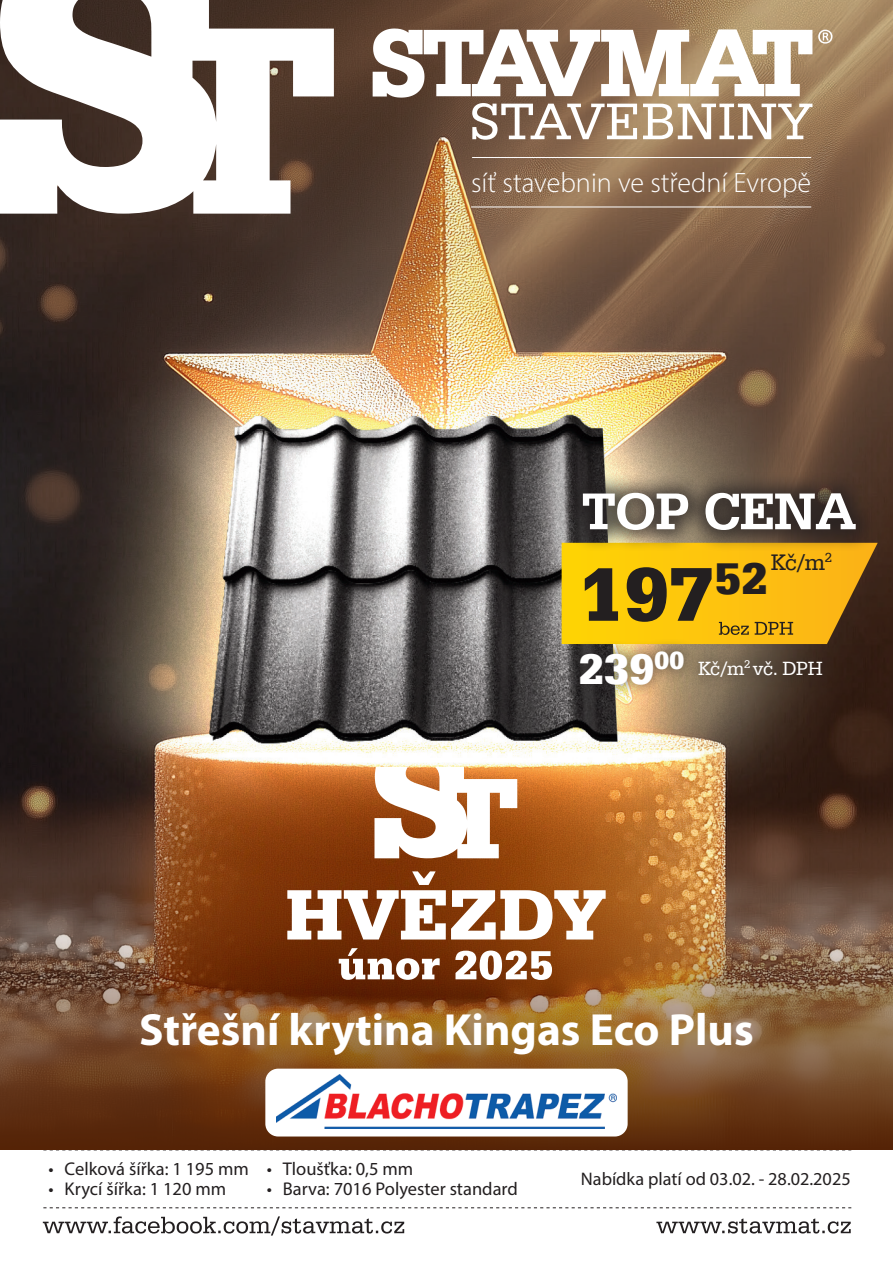
<style>
.page{position:relative;width:893px;height:1263px;background:#fff}
.page>*{position:absolute;margin:0;border:0;box-sizing:border-box;transform-origin:0 0}
.t1{font:900 80.1px "Serifa TL";color:#231f20}
.t2{font:700 54.6px "Serifa TL";letter-spacing:-.02em;color:#fff}
.t3{font:700 45.3px "Myriad Pro";color:#fff}
.t4{font:900 45px "Serifa TL";color:#fff}
.t5{font:300 28.05px "Myriad Pro";color:#fff}
.t6{font:23.7px "Serifa TL";color:#231f20}
.t7{font:20.1px "Serifa TL";letter-spacing:-.02em;color:#fff}
.t8{font:18.45px "Myriad Pro";color:#231f20}
.t9{font:18.3px "Myriad Pro";color:#231f20}
</style>
<div class="page">
<img style="left:0;top:0;width:893px;height:899px">
<svg style="left:0;top:0;width:334px;height:214px"></svg>
<svg style="left:818px;top:30px;width:14px;height:14px"></svg>
<svg style="left:373px;top:29px;width:439px;height:111px"></svg>
<hr style="left:472px;top:157px;width:339px;height:1px;background:#fff">
<hr style="left:471px;top:207px;width:340px;height:1px;background:#fff">
<svg style="left:43px;top:1216px;width:361px;height:19px"></svg>
<svg style="left:656px;top:1218px;width:195px;height:15px"></svg>
<svg style="left:43px;top:1207px;width:808px;height:1px"></svg>
<img style="left:0;top:899px;width:893px;height:251px">
<svg style="left:287px;top:767px;width:319px;height:213px"></svg>
<svg style="left:562px;top:543px;width:316px;height:101px;background:#e9b30e"></svg>
<div style="left:567px;top:638px;width:130px;height:60px;background:#231f20;opacity:.75"></div>
<div style="left:686px;top:648px;width:148px;height:40px;background:#231f20;opacity:.75"></div>
<div style="left:265px;top:1069px;width:363px;height:67px;background:#fff;border-radius:13px"></div>
<img style="left:276px;top:1075px;width:341px;height:53px">
<div style="left:560px;top:471px;width:317px;height:81px;background:#231f20;opacity:.75"></div>
<h3 class="t5" style="left:471px;top:165px;width:342px">síť stavebnin ve střední Evropě</h3>
<h2 class="t2" style="left:582px;top:477px;width:276px">TOP CENA</h2>
<p class="t6" style="left:771px;top:548px;width:63px">Kč/m<sup>2</sup></p>
<h1 class="t1" style="left:578px;top:544px;width:192px">197<sup>52</sup></h1>
<h3 class="t4" style="left:578px;top:640px;width:108px">239<sup>00</sup></h3>
<p class="t7" style="left:698px;top:656px;width:126px">Kč/m<sup>2</sup> vč. DPH</p>
<h3 class="t3" style="left:139px;top:1000px;width:616px">Střešní krytina Kingas Eco Plus</h3>
<p class="t8" style="left:49px;top:1157px;width:202px">• Celková šířka: 1 195 mm</p>
<p class="t8" style="left:49px;top:1177px;width:179px">• Krycí šířka: 1 120 mm</p>
<p class="t8" style="left:267px;top:1157px;width:148px">• Tloušťka: 0,5 mm</p>
<p class="t8" style="left:267px;top:1177px;width:253px">• Barva: 7016 Polyester standard</p>
<p class="t9" style="left:581px;top:1167px;width:271px">Nabídka platí od 03.02. - 28.02.2025</p>
</div>
